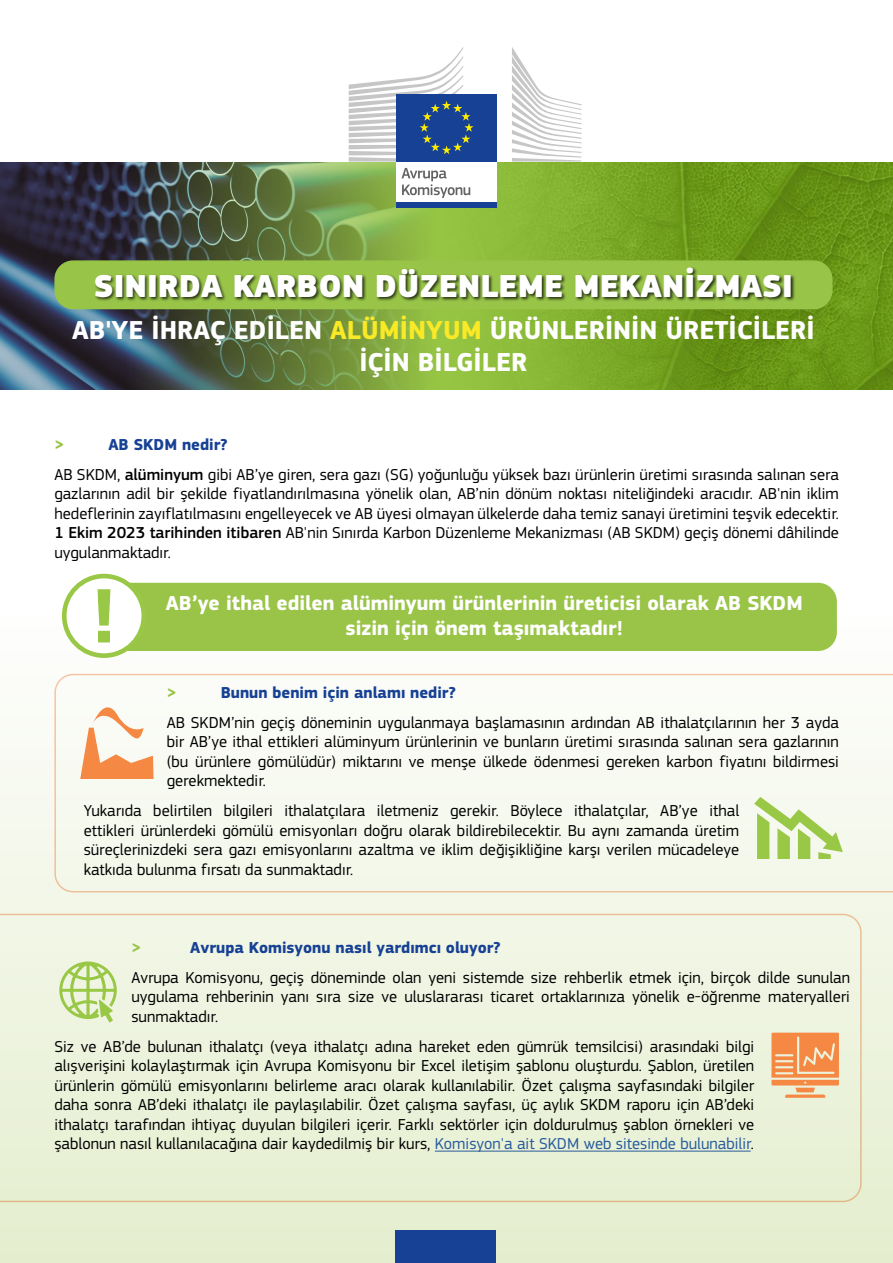
<style>
.page{position:relative;width:893px;height:1263px;background:#fff}
.page>*{position:absolute;margin:0;border:0;box-sizing:border-box;transform-origin:0 0}
.Headline_Principal{font:900 33px "EC Square Sans Pro";color:#fff}
.Subheadline{font:700 27px/32.4px "EC Square Sans Pro";color:#fff;text-align:center}
.Destak{font:700 21px/25.2px "EC Square Sans Pro";color:#fff;text-align:center}
.Body{font:16.5px/19.5px "EC Square Sans Pro";color:#000;text-align:justify}
.t1{font:700 16.5px "EC Square Sans Pro";color:#164194}
.t2{font:700 16.5px "EC Square Sans Pro";color:#99c447}
.s1{color:#f9e926}
.s2{font-weight:500}
.s3{color:#275b9b}
</style>
<div class="page">
<div style="left:0;top:616px;width:893px;height:647px;background:linear-gradient(to bottom,#fefefd,#e4eece)"></div>
<div style="left:54px;top:674px;width:839px;height:218px;background:#f7faf1"></div>
<svg style="left:0;top:914px;width:862px;height:288px;background:#ecf2db"></svg>
<img style="left:664px;top:162px;width:229px;height:227px">
<img style="left:0;top:161px;width:664px;height:228px">
<svg style="left:80px;top:695px;width:74px;height:84px"></svg>
<svg style="left:754px;top:797px;width:89px;height:62px"></svg>
<div style="left:100px;top:583px;width:736px;height:67px;background:#99c447;border-radius:18px"></div>
<div style="left:99px;top:583px;width:738px;height:68px;border:2px solid #99c447;border-radius:18px"></div>
<div style="left:64px;top:576px;width:80px;height:80px;background:#fff;border-radius:50%"></div>
<div style="left:62px;top:574px;width:84px;height:84px;border:5px solid #99c846;border-radius:50%"></div>
<svg style="left:98px;top:589px;width:12px;height:53px"></svg>
<hr style="left:435px;top:1151px;width:316px;height:1px;background:#275b9b">
<svg style="left:59px;top:961px;width:58px;height:61px;background:#cce2a3"></svg>
<svg style="left:771px;top:1033px;width:68px;height:65px;background:#f2a66f"></svg>
<div style="left:55px;top:261px;width:777px;height:47px;background:#98c448;border-radius:18px"></div>
<div style="left:54px;top:260px;width:778px;height:49px;border:2px solid #98c448;border-radius:18px"></div>
<div style="left:95px;top:266px;width:701px;height:36px;background:#000;opacity:.75"></div>
<div style="left:396px;top:1230px;width:100px;height:33px;background:#164194"></div>
<div style="left:396px;top:160px;width:101px;height:44px;background:#fff"></div>
<div style="left:396px;top:203px;width:101px;height:5px;background:#164194"></div>
<svg style="left:512px;top:47px;width:69px;height:115px"></svg>
<div style="left:396px;top:94px;width:101px;height:68px;background:#164194"></div>
<svg style="left:349px;top:47px;width:124px;height:115px"></svg>
<svg style="left:402px;top:168px;width:68px;height:30px"></svg>
<p class="Headline_Principal" style="left:94px;top:265px;width:701px">SINIRDA KARBON DÜZENLEME MEKANİZMASI</p>
<p class="Subheadline" style="left:72px;top:315px;width:744px">AB'YE İHRAÇ EDİLEN <span class="s1">ALÜMİNYUM</span> ÜRÜNLERİNİN ÜRETİCİLERİ<br>İÇİN BİLGİLER</p>
<p class="t2" style="left:54px;top:434px;width:11px">&gt;</p>
<p class="t1" style="left:108px;top:434px;width:121px">AB SKDM nedir?</p>
<p class="Body" style="left:54px;top:464px;width:786px">AB SKDM, <span class="s2">alüminyum</span> gibi AB’ye giren, sera gazı (SG) yoğunluğu yüksek bazı ürünlerin üretimi sırasında salınan sera gazlarının adil bir şekilde fiyatlandırılmasına yönelik olan, AB’nin dönüm noktası niteliğindeki aracıdır. AB'nin iklim hedeflerinin zayıflatılmasını engelleyecek ve AB üyesi olmayan ülkelerde daha temiz sanayi üretimini teşvik edecektir.<br><span class="s2">1 Ekim 2023 tarihinden itibaren</span> AB'nin Sınırda Karbon Düzenleme Mekanizması (AB SKDM) geçiş dönemi dâhilinde uygulanmaktadır.</p>
<p class="Destak" style="left:166px;top:591px;width:639px">AB’ye ithal edilen alüminyum ürünlerinin üreticisi olarak AB SKDM sizin için önem taşımaktadır!</p>
<p class="t2" style="left:167px;top:683px;width:11px">&gt;</p>
<p class="t1" style="left:221px;top:683px;width:237px">Bunun benim için anlamı nedir?</p>
<p class="Body" style="left:167px;top:713px;width:674px">AB SKDM’nin geçiş döneminin uygulanmaya başlamasının ardından AB ithalatçılarının her 3 ayda bir AB’ye ithal ettikleri alüminyum ürünlerinin ve bunların üretimi sırasında salınan sera gazlarının (bu ürünlere gömülüdür) miktarını ve menşe ülkede ödenmesi gereken karbon fiyatını bildirmesi gerekmektedir.</p>
<p class="Body" style="left:84px;top:801px;width:657px">Yukarıda belirtilen bilgileri ithalatçılara iletmeniz gerekir. Böylece ithalatçılar, AB’ye ithal ettikleri ürünlerdeki gömülü emisyonları doğru olarak bildirebilecektir. Bu aynı zamanda üretim süreçlerinizdeki sera gazı emisyonlarını azaltma ve iklim değişikliğine karşı verilen mücadeleye katkıda bulunma fırsatı da sunmaktadır.</p>
<p class="t2" style="left:131px;top:937px;width:11px">&gt;</p>
<p class="t1" style="left:190px;top:937px;width:312px">Avrupa Komisyonu nasıl yardımcı oluyor?</p>
<p class="Body" style="left:131px;top:968px;width:720px">Avrupa Komisyonu, geçiş döneminde olan yeni sistemde size rehberlik etmek için, birçok dilde sunulan uygulama rehberinin yanı sıra size ve uluslararası ticaret ortaklarınıza yönelik e-öğrenme materyalleri sunmaktadır.</p>
<p class="Body" style="left:54px;top:1037px;width:701px">Siz ve AB’de bulunan ithalatçı (veya ithalatçı adına hareket eden gümrük temsilcisi) arasındaki bilgi alışverişini kolaylaştırmak için Avrupa Komisyonu bir Excel iletişim şablonu oluşturdu. Şablon, üretilen ürünlerin gömülü emisyonlarını belirleme aracı olarak kullanılabilir. Özet çalışma sayfasındaki bilgiler daha sonra AB’deki ithalatçı ile paylaşılabilir. Özet çalışma sayfası, üç aylık SKDM raporu için AB’deki ithalatçı tarafından ihtiyaç duyulan bilgileri içerir. Farklı sektörler için doldurulmuş şablon örnekleri ve şablonun nasıl kullanılacağına dair kaydedilmiş bir kurs, <span class="s3">Komisyon'a ait SKDM web sitesinde bulunabilir</span>.</p>
</div>
